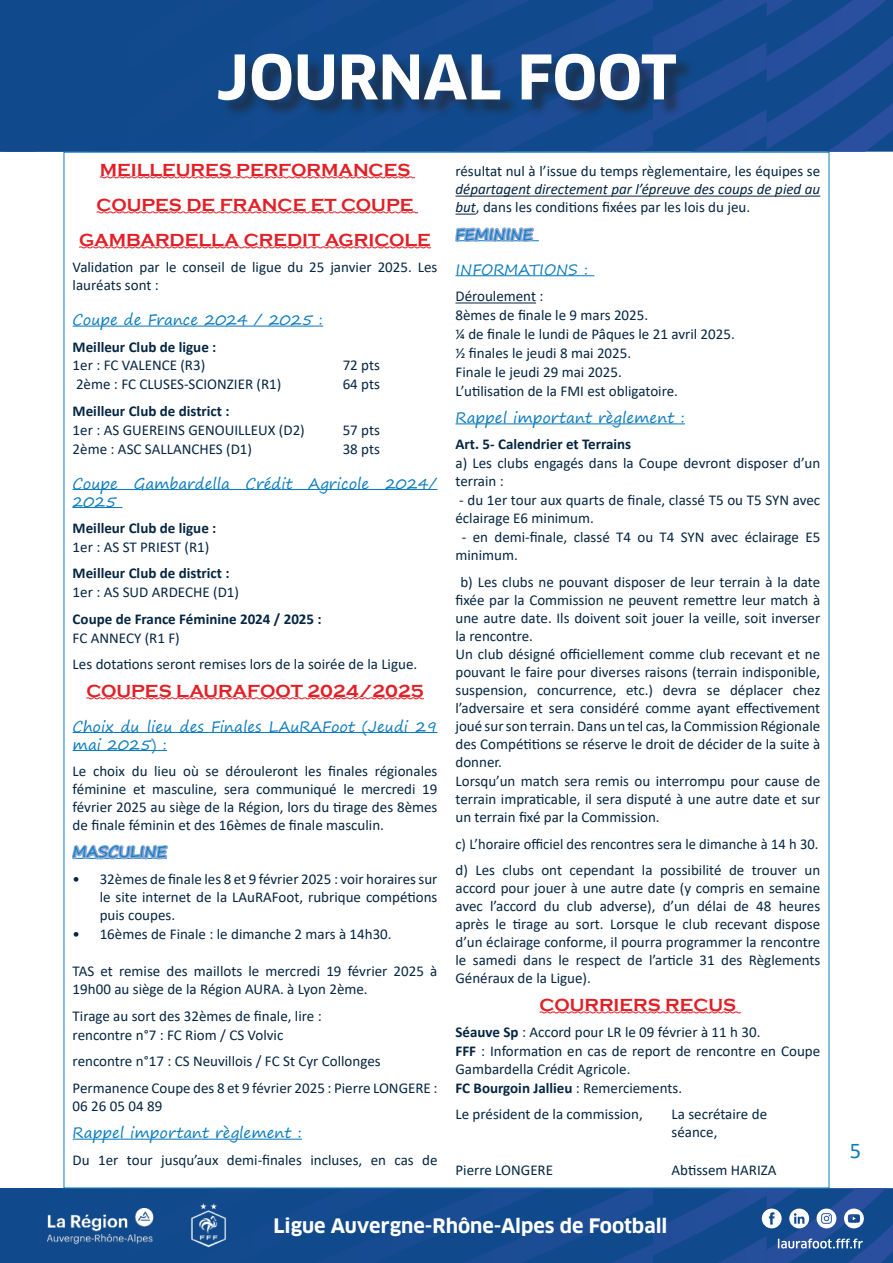
<style>
.page{position:relative;width:893px;height:1263px;background:#fff}
.page>*{position:absolute;margin:0;border:0;box-sizing:border-box;transform-origin:0 0}
.t1{font:700 60px "Clan OT";color:#fff}
.t2{font:22.5px "Calibri";color:#0e7dc0}
.t3{font:700 19.5px "Clan OT";color:#fff}
.t4{font:700 18px/35px "Copperplate Gothic";color:#e41e25;text-align:center}
.t5{font:15px/18px "Calibri";color:#052642}
.t6{font:15px/18px "Segoe Print";color:#0e7dc0}
.t7{font:700 15px "Calibri";color:#052642}
.t8{font:italic 15px/18px "Calibri";color:#052642}
.s1{font-style:normal}
.s2{font-weight:700}
</style>
<div class="page">
<svg style="left:0;top:0;width:893px;height:152px;background:#144b8f"></svg>
<svg style="left:0;top:1188px;width:893px;height:75px;background:#1c5193"></svg>
<div style="left:221px;top:56px;width:474px;height:62px;background:#231f20;opacity:.56"></div>
<svg style="left:99px;top:176px;width:316px;height:3px"></svg>
<svg style="left:96px;top:211px;width:323px;height:3px"></svg>
<svg style="left:79px;top:246px;width:352px;height:3px"></svg>
<hr style="left:73px;top:326px;width:250px;height:1px;background:#0e7dc0">
<hr style="left:73px;top:489px;width:364px;height:1px;background:#0e7dc0">
<hr style="left:73px;top:507px;width:49px;height:1px;background:#0e7dc0">
<svg style="left:86px;top:697px;width:338px;height:3px"></svg>
<hr style="left:73px;top:732px;width:364px;height:1px;background:#0e7dc0">
<hr style="left:73px;top:750px;width:94px;height:1px;background:#0e7dc0">
<hr style="left:73px;top:1139px;width:229px;height:1px;background:#0e7dc0">
<svg style="left:72px;top:844px;width:96px;height:16px"></svg>
<hr style="left:455px;top:196px;width:365px;height:1px;background:#052642">
<hr style="left:455px;top:240px;width:84px;height:1px;background:#0e7dc0">
<hr style="left:455px;top:275px;width:139px;height:1px;background:#0e7dc0">
<hr style="left:455px;top:302px;width:81px;height:1px;background:#052642">
<hr style="left:455px;top:423px;width:230px;height:1px;background:#0e7dc0">
<svg style="left:539px;top:1011px;width:202px;height:3px"></svg>
<svg style="left:455px;top:213px;width:82px;height:64px"></svg>
<h1 class="t1" style="left:216px;top:42px;width:462px">JOURNAL FOOT</h1>
<p class="t4" style="left:79px;top:152px;width:353px">MEILLEURES PERFORMANCES<br>COUPES DE FRANCE ET COUPE<br>GAMBARDELLA CREDIT AGRICOLE</p>
<p class="t5" style="left:73px;top:258px;width:366px">Validation par le conseil de ligue du 25 janvier 2025. Les lauréats sont :</p>
<p class="t6" style="left:73px;top:310px;width:252px">Coupe de France 2024 / 2025 :</p>
<p class="t7" style="left:73px;top:336px;width:145px">Meilleur Club de ligue :</p>
<p class="t5" style="left:73px;top:356px;width:134px">1er : FC VALENCE (R3)</p>
<p class="t5" style="left:343px;top:356px;width:39px">72 pts</p>
<p class="t5" style="left:76px;top:375px;width:207px">2ème : FC CLUSES-SCIONZIER (R1)</p>
<p class="t5" style="left:343px;top:375px;width:39px">64 pts</p>
<p class="t7" style="left:73px;top:400px;width:158px">Meilleur Club de district :</p>
<p class="t5" style="left:73px;top:420px;width:234px">1er : AS GUEREINS GENOUILLEUX (D2)</p>
<p class="t5" style="left:343px;top:420px;width:39px">57 pts</p>
<p class="t5" style="left:73px;top:439px;width:181px">2ème : ASC SALLANCHES (D1)</p>
<p class="t5" style="left:343px;top:439px;width:39px">38 pts</p>
<p class="t6" style="left:73px;top:474px;width:366px">Coupe Gambardella Crédit Agricole 2024/<br>2025</p>
<p class="t7" style="left:73px;top:517px;width:145px">Meilleur Club de ligue :</p>
<p class="t5" style="left:73px;top:538px;width:138px">1er : AS ST PRIEST (R1)</p>
<p class="t7" style="left:73px;top:563px;width:158px">Meilleur Club de district :</p>
<p class="t5" style="left:73px;top:583px;width:168px">1er : AS SUD ARDECHE (D1)</p>
<p class="t7" style="left:73px;top:608px;width:251px">Coupe de France Féminine 2024 / 2025 :</p>
<p class="t5" style="left:73px;top:624px;width:346px;line-height:26.5px">FC ANNECY (R1 F)<br>Les dotations seront remises lors de la soirée de la Ligue.</p>
<p class="t4" style="left:86px;top:673px;width:339px">COUPES LAURAFOOT 2024/2025</p>
<p class="t6" style="left:73px;top:717px;width:366px">Choix du lieu des Finales LAuRAFoot (Jeudi 29 mai 2025) :</p>
<p class="t5" style="left:73px;top:762px;width:366px;text-align:justify">Le choix du lieu où se dérouleront les finales régionales féminine et masculine, sera communiqué le mercredi 19 février 2025 au siège de la Région, lors du tirage des 8èmes de finale féminin et des 16èmes de finale masculin.</p>
<p class="t6" style="left:73px;top:843px;width:96px">MASCULINE</p>
<p class="t5" style="left:100px;top:869px;width:339px;text-align:justify;text-indent:-27px">• 32èmes de finale les 8 et 9 février 2025 : voir horaires sur le site internet de la LAuRAFoot, rubrique compétions puis coupes.</p>
<p class="t5" style="left:73px;top:924px;width:320px">• 16èmes de Finale : le dimanche 2 mars à 14h30.</p>
<p class="t5" style="left:73px;top:962px;width:366px">TAS et remise des maillots le mercredi 19 février 2025 à<br>19h00 au siège de la Région AURA. à Lyon 2ème.</p>
<p class="t5" style="left:73px;top:1006px;width:251px;line-height:18.9px">Tirage au sort des 32èmes de finale, lire : rencontre n°7 : FC Riom / CS Volvic</p>
<p class="t5" style="left:73px;top:1048px;width:366px;line-height:26.5px">rencontre n°17 : CS Neuvillois / FC St Cyr Collonges<br>Permanence Coupe des 8 et 9 février 2025 : Pierre LONGERE :</p>
<p class="t5" style="left:73px;top:1096px;width:91px">06 26 05 04 89</p>
<p class="t6" style="left:73px;top:1123px;width:231px">Rappel important règlement :</p>
<p class="t5" style="left:73px;top:1150px;width:366px">Du 1er tour jusqu’aux demi-finales incluses, en cas de</p>
<p class="t5" style="left:455px;top:162px;width:366px">résultat nul à l’issue du temps règlementaire, les équipes se</p>
<p class="t8" style="left:455px;top:180px;width:366px">départagent directement par l’épreuve des coups de pied au but<span class="s1">, dans les conditions fixées par les lois du jeu.</span></p>
<p class="t6" style="left:455px;top:225px;width:79px">FEMININE</p>
<p class="t6" style="left:455px;top:260px;width:134px">INFORMATIONS :</p>
<p class="t5" style="left:455px;top:286px;width:281px;line-height:18.9px">Déroulement :<br>8èmes de finale le 9 mars 2025.<br>¼ de finale le lundi de Pâques le 21 avril 2025. ½ finales le jeudi 8 mai 2025.<br>Finale le jeudi 29 mai 2025.<br>L’utilisation de la FMI est obligatoire.</p>
<p class="t6" style="left:455px;top:408px;width:231px">Rappel important règlement :</p>
<p class="t7" style="left:455px;top:434px;width:177px">Art. 5- Calendrier et Terrains</p>
<p class="t5" style="left:455px;top:454px;width:366px">a) Les clubs engagés dans la Coupe devront disposer d’un terrain :</p>
<p class="t5" style="left:455px;top:491px;width:366px">- du 1er tour aux quarts de finale, classé T5 ou T5 SYN avec éclairage E6 minimum.</p>
<p class="t5" style="left:455px;top:528px;width:366px;text-indent:6px">- en demi-finale, classé T4 ou T4 SYN avec éclairage E5 minimum.</p>
<p class="t5" style="left:455px;top:572px;width:366px;text-indent:5px">b) Les clubs ne pouvant disposer de leur terrain à la date fixée par la Commission ne peuvent remettre leur match à une autre date. Ils doivent soit jouer la veille, soit inverser la rencontre.<br>Un club désigné officiellement comme club recevant et ne pouvant le faire pour diverses raisons (terrain indisponible, suspension, concurrence, etc.) devra se déplacer chez l’adversaire et sera considéré comme ayant effectivement joué sur son terrain. Dans un tel cas, la Commission Régionale des Compétitions se réserve le droit de décider de la suite à donner.<br>Lorsqu’un match sera remis ou interrompu pour cause de terrain impraticable, il sera disputé à une autre date et sur un terrain fixé par la Commission.</p>
<p class="t5" style="left:455px;top:830px;width:366px;line-height:26.5px">c) L’horaire officiel des rencontres sera le dimanche à 14 h 30. d) Les clubs ont cependant la possibilité de trouver un</p>
<p class="t5" style="left:455px;top:879px;width:366px;text-align:justify">accord pour jouer à une autre date (y compris en semaine avec l’accord du club adverse), d’un délai de 48 heures après le tirage au sort. Lorsque le club recevant dispose d’un éclairage conforme, il pourra programmer la rencontre le samedi dans le respect de l’article 31 des Règlements Généraux de la Ligue).</p>
<p class="t4" style="left:540px;top:987px;width:198px">COURRIERS RECUS</p>
<p class="t5" style="left:455px;top:1022px;width:366px;line-height:18.6px"><span class="s2">Séauve Sp</span> : Accord pour LR le 09 février à 11 h 30.<br><span class="s2">FFF</span> : Information en cas de report de rencontre en Coupe Gambardella Crédit Agricole.<br><span class="s2">FC Bourgoin Jallieu</span> : Remerciements.</p>
<p class="t5" style="left:455px;top:1105px;width:189px">Le président de la commission,</p>
<p class="t5" style="left:671px;top:1105px;width:97px">La secrétaire de séance,</p>
<p class="t5" style="left:455px;top:1161px;width:99px">Pierre LONGERE</p>
<p class="t5" style="left:671px;top:1161px;width:106px">Abtissem HARIZA</p>
<h3 class="t3" style="left:273px;top:1214px;width:396px">Ligue Auvergne-Rhône-Alpes de Football</h3>
<h2 class="t2" style="left:850px;top:1135px;width:13px">5</h2>
</div>
